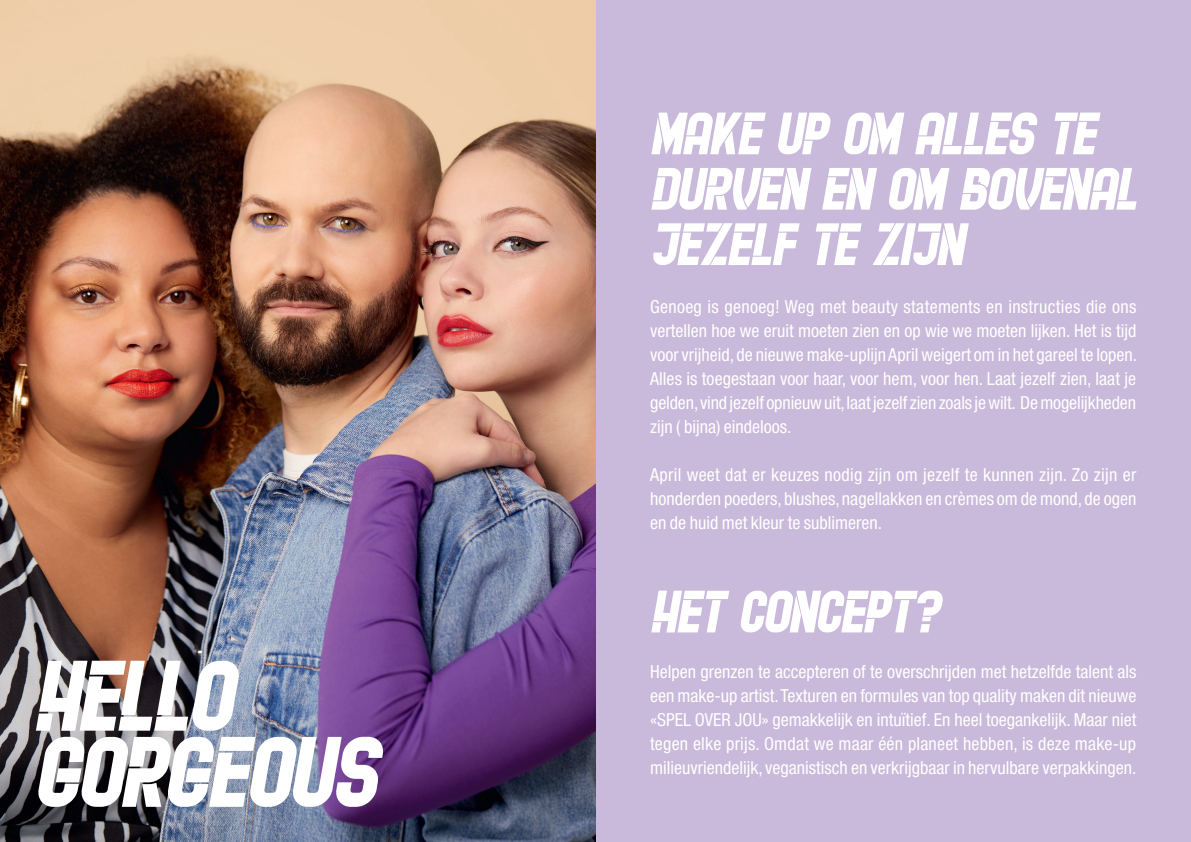
<style>
.page{position:relative;width:1191px;height:842px;background:#fff}
.page>*{position:absolute;margin:0;border:0;box-sizing:border-box;transform-origin:0 0}
.t1{font:101.4px "Restaurant Menu";color:#fff}
.t2{font:60.5px/55.4px "Restaurant Menu";color:#fff}
.t3{font:54.3px "Restaurant Menu";color:#fff}
.Okstyle{font:italic condensed 18px/24px "Helvetica Neue 57";color:#fff;text-align:justify}
</style>
<div class="page">
<div style="left:595px;top:0;width:596px;height:842px;background:#c9b9da"></div>
<img style="left:0;top:0;width:595px;height:842px">
<p class="t1" style="left:34px;top:661px;width:198px">HELLO</p>
<p class="t1" style="left:34px;top:737px;width:343px">GORGEOUS</p>
<p class="t2" style="left:650px;top:109px;width:488px">MAKE-UP OM ALLES TE<br>DURVEN EN OM BOVENAL<br>JEZELF TE ZIJN</p>
<p class="Okstyle" style="left:650px;top:295px;width:488px">Genoeg is genoeg! Weg met beauty statements en instructies die ons vertellen hoe we eruit moeten zien en op wie we moeten lijken. Het is tijd voor vrijheid, de nieuwe make-uplijn April weigert om in het gareel te lopen.<br>Alles is toegestaan voor haar, voor hem, voor hen. Laat jezelf zien, laat je gelden, vind jezelf opnieuw uit, laat jezelf zien zoals je wilt. De mogelijkheden zijn ( bijna) eindeloos.</p>
<p class="Okstyle" style="left:650px;top:463px;width:488px">April weet dat er keuzes nodig zijn om jezelf te kunnen zijn. Zo zijn er honderden poeders, blushes, nagellakken en crèmes om de mond, de ogen en de huid met kleur te sublimeren.</p>
<p class="t3" style="left:978px;top:140px;width:11px">,</p>
<p class="t2" style="left:650px;top:587px;width:289px">HET CONCEPT?</p>
<p class="Okstyle" style="left:650px;top:659px;width:488px">Helpen grenzen te accepteren of te overschrijden met hetzelfde talent als een make-up artist. Texturen en formules van top quality maken dit nieuwe «SPEL OVER JOU» gemakkelijk en intuïtief. En heel toegankelijk. Maar niet tegen elke prijs. Omdat we maar één planeet hebben, is deze make-up milieuvriendelijk, veganistisch en verkrijgbaar in hervulbare verpakkingen.</p>
</div>
